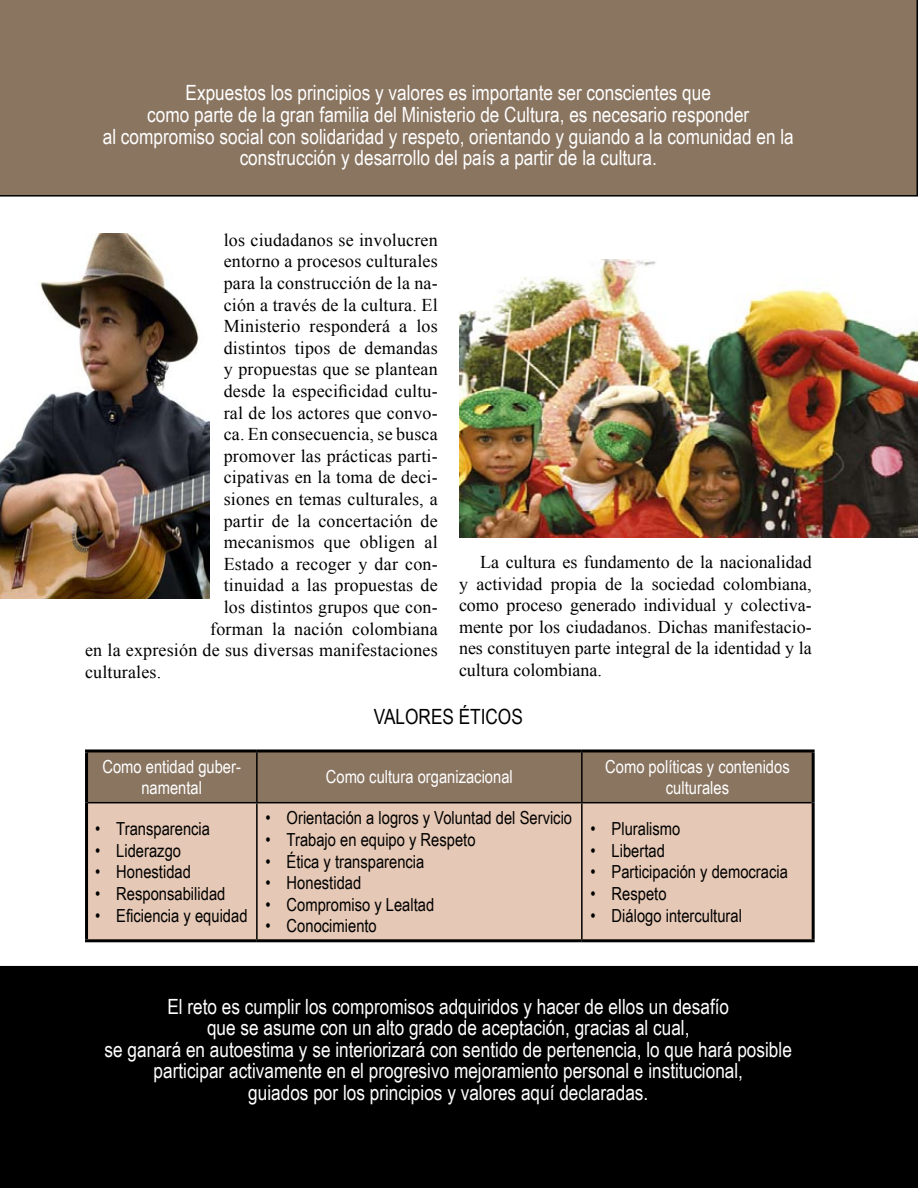
<style>
.page{position:relative;width:918px;height:1188px;background:#fff}
.page>*{position:absolute;margin:0;border:0;box-sizing:border-box;transform-origin:0 0}
.t1{font:21px/21.6px "Arial Narrow";color:#fff;text-align:center}
.t2{font:21px "Arial Narrow";color:#000}
.t3{font:18px/21.6px "Times New Roman";letter-spacing:.01em;color:#000;text-align:justify}
.t4{font:18px/21.6px "Arial Narrow";color:#000}
.t5{font:18px/21.6px "Arial Narrow";color:#fff;text-align:center}
</style>
<div class="page">
<img style="left:459px;top:259px;width:459px;height:278px">
<div style="left:88px;top:752px;width:724px;height:50px;background:#8a7561"></div>
<div style="left:88px;top:803px;width:724px;height:136px;background:#e5c8b5"></div>
<hr style="left:85px;top:749px;width:172px;height:3px;background:#000">
<hr style="left:85px;top:752px;width:3px;height:51px;background:#000">
<hr style="left:257px;top:749px;width:325px;height:3px;background:#000">
<hr style="left:582px;top:749px;width:233px;height:3px;background:#000">
<hr style="left:812px;top:752px;width:3px;height:51px;background:#000">
<hr style="left:85px;top:803px;width:3px;height:136px;background:#000">
<hr style="left:812px;top:803px;width:3px;height:136px;background:#000">
<hr style="left:85px;top:939px;width:172px;height:3px;background:#000">
<hr style="left:257px;top:939px;width:325px;height:3px;background:#000">
<hr style="left:582px;top:939px;width:233px;height:3px;background:#000">
<hr style="left:256px;top:752px;width:2px;height:50px;background:#000">
<hr style="left:581px;top:752px;width:2px;height:50px;background:#000">
<hr style="left:88px;top:802px;width:169px;height:1px;background:#000">
<hr style="left:257px;top:802px;width:325px;height:1px;background:#000">
<hr style="left:256px;top:803px;width:2px;height:136px;background:#000">
<hr style="left:582px;top:802px;width:230px;height:1px;background:#000">
<hr style="left:581px;top:803px;width:2px;height:136px;background:#000">
<div style="left:0;top:966px;width:918px;height:222px;background:#000"></div>
<div style="left:0;top:0;width:918px;height:197px;background:#8a7561"></div>
<img style="left:0;top:234px;width:209px;height:364px">
<svg style="left:99px;top:1118px;width:10px;height:13px"></svg>
<p class="t1" style="left:103px;top:81px;width:693px">Expuestos los principios y valores es importante ser conscientes que<br>como parte de la gran familia del Ministerio de Cultura, es necesario responder<br>al compromiso social con solidaridad y respeto, orientando y guiando a la comunidad en la construcción y desarrollo del país a partir de la cultura.</p>
<p class="t3" style="left:224px;top:229px;width:215px">los ciudadanos se involucren</p>
<p class="t3" style="left:224px;top:250px;width:215px">entorno a procesos culturales</p>
<p class="t3" style="left:224px;top:272px;width:215px">para la construcción de la na-</p>
<p class="t3" style="left:224px;top:293px;width:215px">ción a través de la cultura. El</p>
<p class="t3" style="left:224px;top:315px;width:215px">Ministerio responderá a los</p>
<p class="t3" style="left:224px;top:337px;width:215px">distintos tipos de demandas</p>
<p class="t3" style="left:224px;top:358px;width:215px">y propuestas que se plantean</p>
<p class="t3" style="left:224px;top:380px;width:215px">desde la especificidad cultu-</p>
<p class="t3" style="left:224px;top:401px;width:215px">ral de los actores que convo-</p>
<p class="t3" style="left:224px;top:423px;width:215px">ca. En consecuencia, se busca</p>
<p class="t3" style="left:224px;top:445px;width:215px">promover las prácticas parti-</p>
<p class="t3" style="left:224px;top:466px;width:215px">cipativas en la toma de deci-</p>
<p class="t3" style="left:224px;top:488px;width:215px">siones en temas culturales, a</p>
<p class="t3" style="left:224px;top:509px;width:215px">partir de la concertación de</p>
<p class="t3" style="left:224px;top:531px;width:215px">mecanismos que obligen al</p>
<p class="t3" style="left:224px;top:553px;width:215px">Estado a recoger y dar con-</p>
<p class="t3" style="left:224px;top:574px;width:215px">tinuidad a las propuestas de</p>
<p class="t3" style="left:224px;top:596px;width:215px">los distintos grupos que con-</p>
<p class="t3" style="left:210px;top:617px;width:229px">forman la nación colombiana</p>
<p class="t3" style="left:85px;top:639px;width:354px">en la expresión de sus diversas manifestaciones</p>
<p class="t3" style="left:85px;top:661px;width:78px">culturales.</p>
<p class="t3" style="left:459px;top:551px;width:354px;text-indent:21px">La cultura es fundamento de la nacionalidad y actividad propia de la sociedad colombiana, como proceso generado individual y colectiva&shy;mente por los ciudadanos. Dichas manifestacio&shy;nes constituyen parte integral de la identidad y la cultura colombiana.</p>
<p class="t2" style="left:374px;top:701px;width:150px">Valores Éticos</p>
<p class="t5" style="left:102px;top:755px;width:140px">Como entidad guber&shy;namental</p>
<p class="t5" style="left:326px;top:766px;width:189px">Como cultura organizacional</p>
<p class="t5" style="left:605px;top:755px;width:186px">Como políticas y contenidos culturales</p>
<p class="t4" style="left:116px;top:817px;width:133px">Transparencia<br>Liderazgo<br>Honestidad<br>Responsabilidad<br>Eficiencia y equidad</p>
<p class="t4" style="left:287px;top:806px;width:287px">Orientación a logros y Voluntad del Servicio<br>Trabajo en equipo y Respeto<br>Ética y transparencia<br>Honestidad<br>Compromiso y Lealtad<br>Conocimiento</p>
<p class="t4" style="left:265px;top:806px;width:7px;text-align:justify">• • • • • •</p>
<p class="t4" style="left:612px;top:817px;width:178px">Pluralismo<br>Libertad<br>Participación y democracia<br>Respeto<br>Diálogo intercultural</p>
<p class="t4" style="left:95px;top:817px;width:7px;text-align:justify">• • • • •</p>
<p class="t4" style="left:590px;top:817px;width:7px;text-align:justify">• • • • •</p>
<p class="t1" style="left:105px;top:995px;width:689px">El reto es cumplir los compromisos adquiridos y hacer de ellos un desafío<br>que se asume con un alto grado de aceptación, gracias al cual,<br>se ganará en autoestima y se interiorizará con sentido de pertenencia, lo que hará posible participar activamente en el progresivo mejoramiento personal e institucional,<br>guiados por los principios y valores aquí declaradas.</p>
</div>
